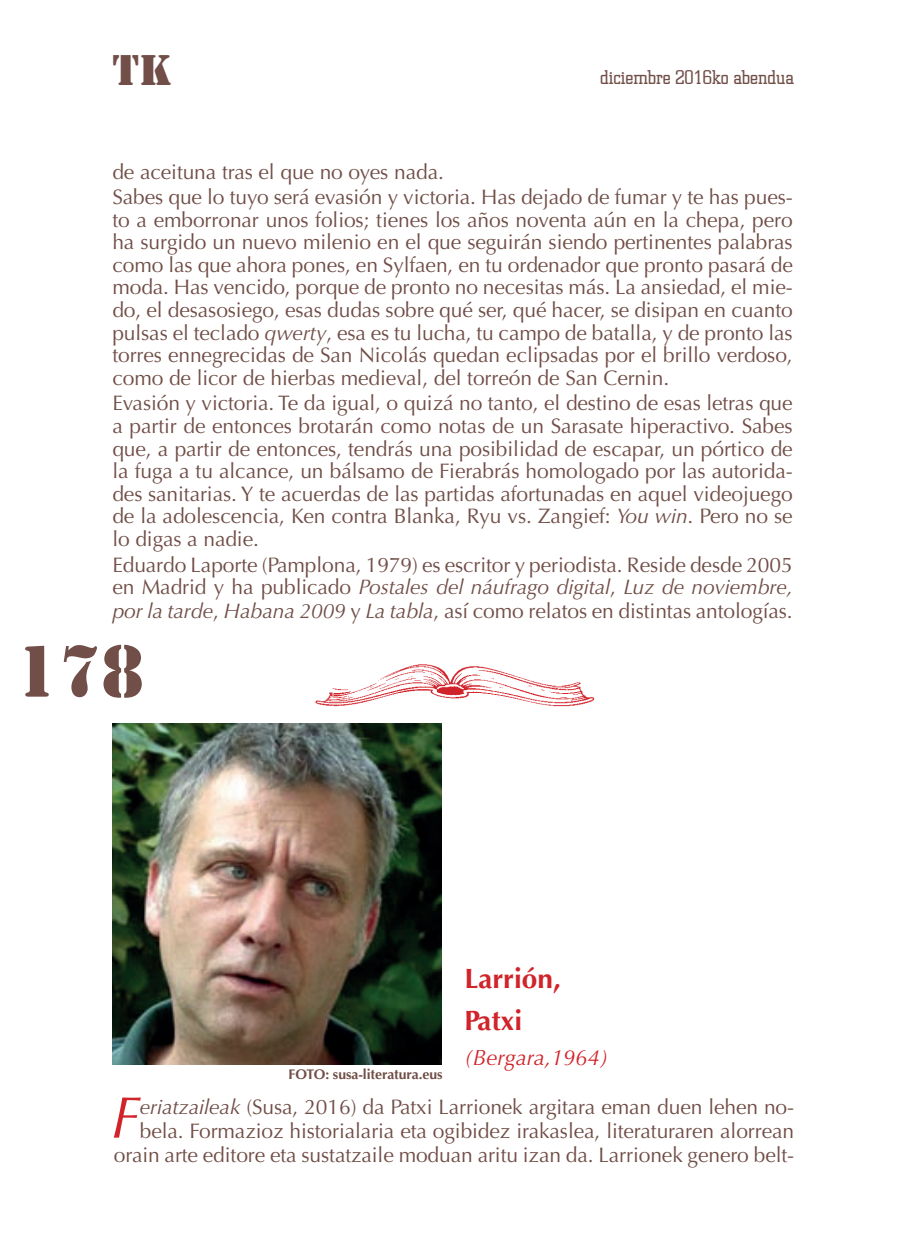
<style>
.page{position:relative;width:908px;height:1249px;background:#fff}
.page>*{position:absolute;margin:0;border:0;box-sizing:border-box;transform-origin:0 0}
.t1{font:68px "Stencil";color:#714e47}
.PARRAFO_PRIMERO{font:italic 59px "Optima";color:#d1232a}
.t2{font:40px "Stencil";color:#714e47}
.AUTOR{font:700 28px "Optima";color:#d1232a}
.FECHA_DE_NACIMIENTO{font:italic 22px "Optima";color:#d1232a}
.CUERPO_LIBRO{font:21px/22.6px "Optima";letter-spacing:-.005em;color:#714e47;text-align:justify}
.PARRAFO_PRIMERO-2{font:21px/24px "Optima";letter-spacing:-.005em;color:#714e47;text-align:right}
.t3{font:300 20px "Square Slabserif 711 BT";color:#714e47}
.CUERPO_LIBRO-2{font:700 14px "Optima";letter-spacing:-.005em;color:#714e47}
.s1{font-style:italic}
</style>
<div class="page">
<img style="left:315px;top:664px;width:280px;height:43px">
<img style="left:112px;top:723px;width:329px;height:340px">
<h3 class="t2" style="left:112px;top:45px;width:61px">TK</h3>
<p class="t3" style="left:600px;top:64px;width:196px">diciembre 2016ko abendua</p>
<p class="CUERPO_LIBRO" style="left:112px;top:160px;width:333px">de aceituna tras el que no oyes nada.</p>
<p class="CUERPO_LIBRO" style="left:112px;top:186px;width:682px">Sabes que lo tuyo será evasión y victoria. Has dejado de fumar y te has pues&shy;to a emborronar unos folios; tienes los años noventa aún en la chepa, pero ha surgido un nuevo milenio en el que seguirán siendo pertinentes palabras como las que ahora pones, en Sylfaen, en tu ordenador que pronto pasará de moda. Has vencido, porque de pronto no necesitas más. La ansiedad, el mie&shy;do, el desasosiego, esas dudas sobre qué ser, qué hacer, se disipan en cuanto pulsas el teclado <span class="s1">qwerty</span>, esa es tu lucha, tu campo de batalla, y de pronto las torres ennegrecidas de San Nicolás quedan eclipsadas por el brillo verdoso, como de licor de hierbas medieval, del torreón de San Cernin.</p>
<p class="CUERPO_LIBRO" style="left:112px;top:392px;width:682px">Evasión y victoria. Te da igual, o quizá no tanto, el destino de esas letras que a partir de entonces brotarán como notas de un Sarasate hiperactivo. Sabes que, a partir de entonces, tendrás una posibilidad de escapar, un pórtico de la fuga a tu alcance, un bálsamo de Fierabrás homologado por las autorida&shy;des sanitarias. Y te acuerdas de las partidas afortunadas en aquel videojuego de la adolescencia, Ken contra Blanka, Ryu vs. Zangief: <span class="s1">You win</span>. Pero no se lo digas a nadie.</p>
<p class="CUERPO_LIBRO" style="left:112px;top:553px;width:682px;line-height:23.2px">Eduardo Laporte (Pamplona, 1979) es escritor y periodista. Reside desde 2005 en Madrid y ha publicado <span class="s1">Postales del náufrago digital</span>, <span class="s1">Luz de noviembre, por la tarde</span>, <span class="s1">Habana 2009</span> y <span class="s1">La tabla</span>, así como relatos en distintas antologías.</p>
<h1 class="t1" style="left:15px;top:627px;width:130px">178</h1>
<p class="CUERPO_LIBRO-2" style="left:289px;top:1065px;width:156px">FOTO: susa-literatura.eus</p>
<p class="AUTOR" style="left:464px;top:961px;width:98px">Larrión,</p>
<p class="AUTOR" style="left:464px;top:1003px;width:60px">Patxi</p>
<p class="FECHA_DE_NACIMIENTO" style="left:464px;top:1044px;width:145px">(Bergara,1964)</p>
<p class="PARRAFO_PRIMERO" style="left:111px;top:1082px;width:31px">F</p>
<p class="PARRAFO_PRIMERO-2" style="left:114px;top:1094px;width:682px"><span class="s1">eriatzaileak</span> (Susa, 2016) da Patxi Larrionek argitara eman duen lehen no&shy;bela. Formazioz historialaria eta ogibidez irakaslea, literaturaren alorrean orain arte editore eta sustatzaile moduan aritu izan da. Larrionek genero belt-</p>
</div>
